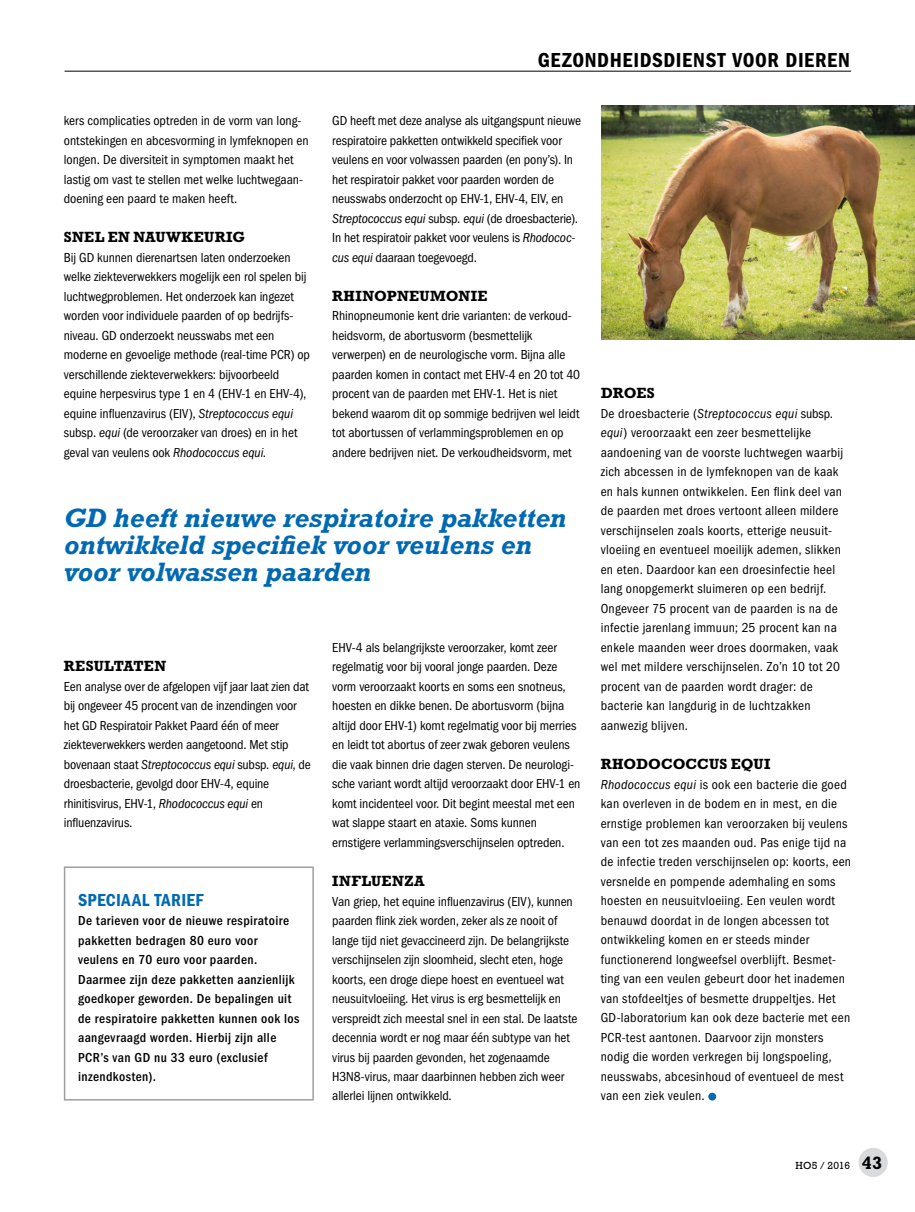
<style>
.page{position:relative;width:915px;height:1212px;background:#fff}
.page>*{position:absolute;margin:0;border:0;box-sizing:border-box;transform-origin:0 0}
.t1{font:italic 700 27px/27px "Rockwell Std";color:#0069b2}
.t2{font:21px "ITC Franklin Gothic Std Dm Cd";letter-spacing:.03em;color:#000}
.t3{font:18px "ITC Franklin Gothic Std Dm Cd";letter-spacing:.02em;color:#0069b2}
.t4{font:700 15px "Rockwell Std";letter-spacing:.015em;color:#000}
.t5{font:condensed 13.5px/19.5px "ITC Franklin Gothic Std";color:#000}
.t6{font:condensed 13.5px/19.5px "ITC Franklin Gothic Std";letter-spacing:.02em;color:#000}
.t7{font:500 condensed 13.5px/19.5px "ITC Franklin Gothic Std";letter-spacing:.03em;color:#000}
.t8{font:10.5px "Rockwell Std";letter-spacing:.02em;color:#000}
.s1{font-style:italic}
.s2{font-weight:700;font-size:18px}
</style>
<div class="page">
<div style="left:708px;top:1093px;width:8px;height:7px;background:#0069b2;border-radius:50%"></div>
<div style="left:64px;top:866px;width:250px;height:234px;border:2px solid #9c9e9f"></div>
<img style="left:601px;top:106px;width:313px;height:234px">
<hr style="left:65px;top:71px;width:785px;height:1px;background:#000">
<div style="left:858px;top:1148px;width:29px;height:29px;background:#d9dadb;border-radius:50%"></div>
<p class="t2" style="left:537px;top:48px;width:313px">GEZONDHEIDSDIENST VOOR DIEREN</p>
<p class="t5" style="left:64px;top:111px;width:246px">kers complicaties optreden in de vorm van long&shy;ontstekingen en abcesvorming in lymfeknopen en longen. De diversiteit in symptomen maakt het lastig om vast te stellen met welke luchtwegaan&shy;doening een paard te maken heeft.</p>
<p class="t4" style="left:64px;top:228px;width:183px">SNEL EN NAUWKEURIG</p>
<p class="t5" style="left:64px;top:248px;width:248px">Bij GD kunnen dierenartsen laten onderzoeken welke ziekteverwekkers mogelijk een rol spelen bij luchtwegproblemen. Het onderzoek kan ingezet worden voor individuele paarden of op bedrijfs&shy;niveau. GD onderzoekt neusswabs met een moderne en gevoelige methode (real-time PCR) op verschillende ziekteverwekkers: bijvoorbeeld equine herpesvirus type 1 en 4 (EHV-1 en EHV-4), equine influenzavirus (EIV), <span class="s1">Streptococcus equi </span>subsp. <span class="s1">equi</span> (de veroorzaker van droes) en in het geval van veulens ook <span class="s1">Rhodococcus equi</span>.</p>
<p class="t5" style="left:332px;top:111px;width:250px">GD heeft met deze analyse als uitgangspunt nieuwe respiratoire pakketten ontwikkeld specifiek voor veulens en voor volwassen paarden (en pony’s). In het respiratoir pakket voor paarden worden de neusswabs onderzocht op EHV-1, EHV-4, EIV, en <span class="s1">Streptococcus equi</span> subsp. <span class="s1">equi</span> (de droesbacterie).<br>In het respiratoir pakket voor veulens is <span class="s1">Rhodococ&shy;cus equi</span> daaraan toegevoegd.</p>
<p class="t4" style="left:332px;top:287px;width:157px">RHINOPNEUMONIE</p>
<p class="t5" style="left:332px;top:306px;width:249px">Rhinopneumonie kent drie varianten: de verkoud&shy;heidsvorm, de abortusvorm (besmettelijk verwerpen) en de neurologische vorm. Bijna alle paarden komen in contact met EHV-4 en 20 tot 40 procent van de paarden met EHV-1. Het is niet bekend waarom dit op sommige bedrijven wel leidt tot abortussen of verlammingsproblemen en op andere bedrijven niet. De verkoudheidsvorm, met</p>
<p class="t1" style="left:64px;top:504px;width:504px">GD heeft nieuwe respiratoire pakketten ontwikkeld specifiek voor veulens en voor volwassen paarden</p>
<p class="t4" style="left:64px;top:657px;width:104px">RESULTATEN</p>
<p class="t5" style="left:64px;top:677px;width:248px">Een analyse over de afgelopen vijf jaar laat zien dat bij ongeveer 45 procent van de inzendingen voor het GD Respiratoir Pakket Paard één of meer ziekteverwekkers werden aangetoond. Met stip bovenaan staat <span class="s1">Streptococcus equi</span> subsp. <span class="s1">equi</span>, de droesbacterie, gevolgd door EHV-4, equine rhinitisvirus, EHV-1, <span class="s1">Rhodococcus equi</span> en influenzavirus.</p>
<p class="t3" style="left:78px;top:889px;width:127px">SPECIAAL TARIEF</p>
<p class="t7" style="left:78px;top:911px;width:223px">De tarieven voor de nieuwe respiratoire pakketten bedragen 80 euro voor veulens en 70 euro voor paarden.<br>Daarmee zijn deze pakketten aanzienlijk goedkoper geworden. De bepalingen uit de respiratoire pakketten kunnen ook los aangevraagd worden. Hierbij zijn alle PCR’s van GD nu 33 euro (exclusief inzendkosten).</p>
<p class="t5" style="left:332px;top:638px;width:249px">EHV-4 als belangrijkste veroorzaker, komt zeer regelmatig voor bij vooral jonge paarden. Deze vorm veroorzaakt koorts en soms een snotneus, hoesten en dikke benen. De abortusvorm (bijna altijd door EHV-1) komt regelmatig voor bij merries en leidt tot abortus of zeer zwak geboren veulens die vaak binnen drie dagen sterven. De neurologi&shy;sche variant wordt altijd veroorzaakt door EHV-1 en komt incidenteel voor. Dit begint meestal met een wat slappe staart en ataxie. Soms kunnen ernstigere verlammingsverschijnselen optreden.</p>
<p class="t4" style="left:332px;top:872px;width:94px">INFLUENZA</p>
<p class="t5" style="left:332px;top:891px;width:246px">Van griep, het equine influenzavirus (EIV), kunnen paarden flink ziek worden, zeker als ze nooit of lange tijd niet gevaccineerd zijn. De belangrijkste verschijnselen zijn sloomheid, slecht eten, hoge koorts, een droge diepe hoest en eventueel wat neusuitvloeiing. Het virus is erg besmettelijk en verspreidt zich meestal snel in een stal. De laatste decennia wordt er nog maar één subtype van het virus bij paarden gevonden, het zogenaamde H3N8-virus, maar daarbinnen hebben zich weer allerlei lijnen ontwikkeld.</p>
<p class="t4" style="left:600px;top:384px;width:56px">DROES</p>
<p class="t6" style="left:600px;top:404px;width:244px">De droesbacterie (<span class="s1">Streptococcus equi</span> subsp. <span class="s1">equi</span>) veroorzaakt een zeer besmettelijke aandoening van de voorste luchtwegen waarbij zich abcessen in de lymfeknopen van de kaak en hals kunnen ontwikkelen. Een flink deel van de paarden met droes vertoont alleen mildere verschijnselen zoals koorts, etterige neusuit&shy;vloeiing en eventueel moeilijk ademen, slikken en eten. Daardoor kan een droesinfectie heel lang onopgemerkt sluimeren op een bedrijf.<br>Ongeveer 75 procent van de paarden is na de infectie jarenlang immuun; 25 procent kan na enkele maanden weer droes doormaken, vaak wel met mildere verschijnselen. Zo’n 10 tot 20 procent van de paarden wordt drager: de bacterie kan langdurig in de luchtzakken aanwezig blijven.</p>
<p class="t4" style="left:600px;top:755px;width:171px">RHODOCOCCUS EQUI</p>
<p class="t6" style="left:600px;top:774px;width:252px"><span class="s1">Rhodococcus equi</span> is ook een bacterie die goed kan overleven in de bodem en in mest, en die ernstige problemen kan veroorzaken bij veulens van een tot zes maanden oud. Pas enige tijd na de infectie treden verschijnselen op: koorts, een versnelde en pompende ademhaling en soms hoesten en neusuitvloeiing. Een veulen wordt benauwd doordat in de longen abcessen tot ontwikkeling komen en er steeds minder functionerend longweefsel overblijft. Besmet&shy;ting van een veulen gebeurt door het inademen van stofdeeltjes of besmette druppeltjes. Het GD-laboratorium kan ook deze bacterie met een PCR-test aantonen. Daarvoor zijn monsters nodig die worden verkregen bij longspoeling, neusswabs, abcesinhoud of eventueel de mest van een ziek veulen.</p>
<p class="t8" style="left:795px;top:1159px;width:88px">HO5 / 2016 <span class="s2">43</span></p>
</div>
